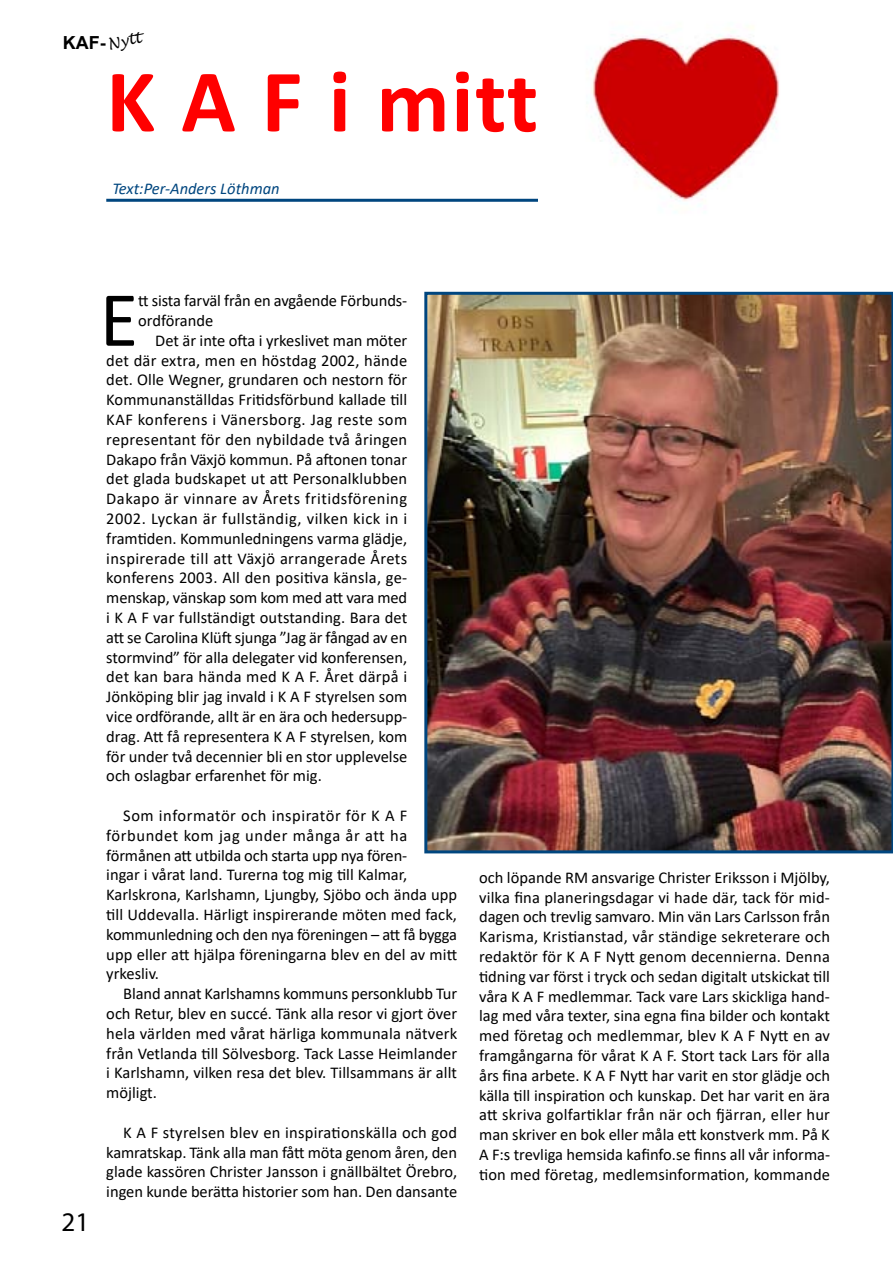
<style>
.page{position:relative;width:893px;height:1263px;background:#fff}
.page>*{position:absolute;margin:0;border:0;box-sizing:border-box;transform-origin:0 0}
.t1{font:700 90px "Calibri";color:#f00}
.t2{font:78.9px "Calibri";color:#000}
.t3{font:27px "Myriad Pro";color:#000}
.t4{font:700 18px "Arial";color:#000}
.t5{font:16.5px/19.8px "Calibri";color:#000;text-align:justify}
.t6{font:italic 16.5px "Calibri";color:#00467f}
.t7{font:italic 15px "Lucida Handwriting";color:#000}
</style>
<div class="page">
<img style="left:424px;top:292px;width:469px;height:561px">
<hr style="left:106px;top:199px;width:723px;height:3px;background:#00467f">
<img style="left:538px;top:26px;width:291px;height:180px">
<p class="t4" style="left:63px;top:30px;width:44px">KAF-</p>
<p class="t7" style="left:106px;top:36px;width:36px;rotate:-12deg">Nytt</p>
<h1 class="t1" style="left:106px;top:38px;width:433px">K A F i mitt</h1>
<p class="t6" style="left:112px;top:177px;width:169px">Text:Per-Anders Löthman</p>
<h3 class="t3" style="left:62px;top:1205px;width:29px">21</h3>
<h2 class="t2" style="left:100px;top:265px;width:40px">E</h2>
<p class="t5" style="left:138px;top:290px;width:271px">tt sista farväl från en avgående Förbunds&shy;ordförande</p>
<p class="t5" style="left:106px;top:330px;width:303px;text-indent:49px">Det är inte ofta i yrkeslivet man möter det där extra, men en höstdag 2002, hände det. Olle Wegner, grundaren och nestorn för Kommunanställdas Fritidsförbund kallade till KAF konferens i Vänersborg. Jag reste som representant för den nybildade två åringen Dakapo från Växjö kommun. På aftonen tonar det glada budskapet ut att Personalklubben Dakapo är vinnare av Årets fritidsförening 2002. Lyckan är fullständig, vilken kick in i framtiden. Kommunledningens varma glädje, inspirerade till att Växjö arrangerade Årets konferens 2003. All den positiva känsla, ge&shy;menskap, vänskap som kom med att vara med i K A F var fullständigt outstanding. Bara det att se Carolina Klüft sjunga ”Jag är fångad av en stormvind” för alla delegater vid konferensen, det kan bara hända med K A F. Året därpå i Jönköping blir jag invald i K A F styrelsen som vice ordförande, allt är en ära och hedersupp&shy;drag. Att få representera K A F styrelsen, kom för under två decennier bli en stor upplevelse och oslagbar erfarenhet för mig.</p>
<p class="t5" style="left:106px;top:805px;width:352px;text-align:left;text-indent:17px">Som informatör och inspiratör för K A F förbundet kom jag under många år att ha förmånen att utbilda och starta upp nya fören-<br>ingar i vårat land. Turerna tog mig till Kalmar, Karlskrona, Karlshamn, Ljungby, Sjöbo och ända upp till Uddevalla. Härligt inspirerande möten med fack, kommunledning och den nya föreningen – att få bygga upp eller att hjälpa föreningarna blev en del av mitt yrkesliv.</p>
<p class="t5" style="left:106px;top:983px;width:352px;text-indent:17px">Bland annat Karlshamns kommuns personklubb Tur och Retur, blev en succé. Tänk alla resor vi gjort över hela världen med vårat härliga kommunala nätverk från Vetlanda till Sölvesborg. Tack Lasse Heimlander i Karlshamn, vilken resa det blev. Tillsammans är allt möjligt.</p>
<p class="t5" style="left:106px;top:1122px;width:352px;text-indent:17px">K A F styrelsen blev en inspirationskälla och god kamratskap. Tänk alla man fått möta genom åren, den glade kassören Christer Jansson i gnällbältet Örebro, ingen kunde berätta historier som han. Den dansante</p>
<p class="t5" style="left:479px;top:867px;width:352px">och löpande RM ansvarige Christer Eriksson i Mjölby, vilka fina planeringsdagar vi hade där, tack för mid&shy;dagen och trevlig samvaro. Min vän Lars Carlsson från Karisma, Kristianstad, vår ständige sekreterare och redaktör för K A F Nytt genom decennierna. Denna tidning var först i tryck och sedan digitalt utskickat till våra K A F medlemmar. Tack vare Lars skickliga hand&shy;lag med våra texter, sina egna fina bilder och kontakt med företag och medlemmar, blev K A F Nytt en av framgångarna för vårat K A F. Stort tack Lars för alla års fina arbete. K A F Nytt har varit en stor glädje och källa till inspiration och kunskap. Det har varit en ära att skriva golfartiklar från när och fjärran, eller hur man skriver en bok eller måla ett konstverk mm. På K A F:s trevliga hemsida kafinfo.se finns all vår informa&shy;tion med företag, medlemsinformation, kommande</p>
</div>
